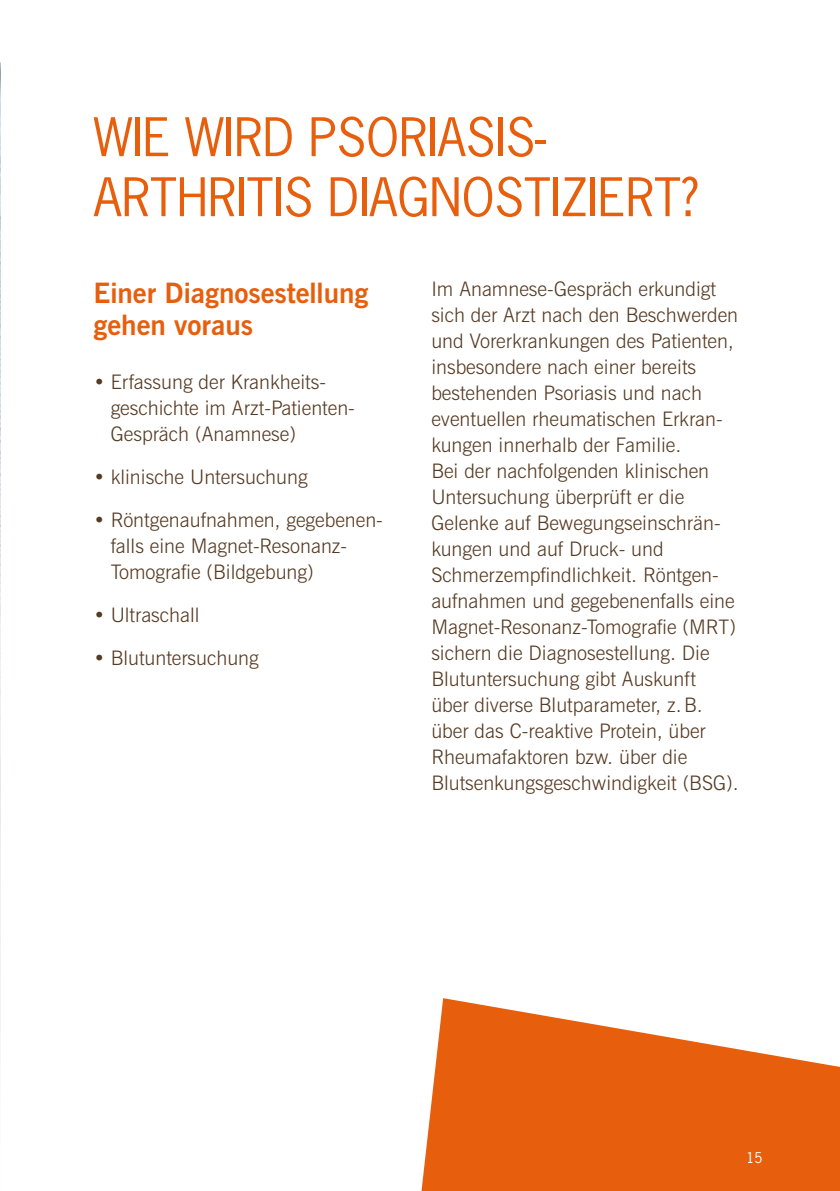
<style>
.page{position:relative;width:840px;height:1191px;background:#fff}
.page>*{position:absolute;margin:0;border:0;box-sizing:border-box;transform-origin:0 0}
.t1{font:50px/60px "News Gothic";color:#e75f0d}
.t2{font:700 28px/32px "News Gothic BT";letter-spacing:-.005em;color:#e75f0d}
.t3{font:300 20px/26px "News Gothic BT";color:#563a22}
.t4{font:14px "News Gothic";color:#fff}
</style>
<div class="page">
<svg style="left:421px;top:998px;width:418px;height:193px;fill:#e75f0d"></svg>
<img style="left:0;top:62px;width:1px;height:986px">
<p class="t1" style="left:94px;top:107px;width:606px">WIE WIRD PSORIASIS-<br>ARTHRITIS DIAGNOSTIZIERT?</p>
<p class="t2" style="left:94px;top:277px;width:276px">Einer Diagnosestellung gehen voraus</p>
<p class="t3" style="left:111px;top:369px;width:245px;text-indent:-17px">• Erfassung der Krankheits&shy;geschichte im Arzt-Patienten-<br>Gespräch (Anamnese)</p>
<p class="t3" style="left:94px;top:464px;width:215px">• klinische Untersuchung</p>
<p class="t3" style="left:111px;top:507px;width:273px;text-indent:-17px">• Röntgenaufnahmen, gegebenen&shy;falls eine Magnet-Resonanz-<br>Tomografie (Bildgebung)</p>
<p class="t3" style="left:94px;top:602px;width:107px">• Ultraschall</p>
<p class="t3" style="left:94px;top:645px;width:167px">• Blutuntersuchung</p>
<p class="t3" style="left:431px;top:275px;width:309px">Im Anamnese-Gespräch erkundigt sich der Arzt nach den Beschwerden und Vorerkrankungen des Patienten, insbesondere nach einer bereits bestehenden Psoriasis und nach eventuellen rheumatischen Erkran&shy;kungen innerhalb der Familie.<br>Bei der nachfolgenden klinischen Untersuchung überprüft er die Gelenke auf Bewegungseinschrän&shy;kungen und auf Druck- und Schmerzempfindlichkeit. Röntgen&shy;aufnahmen und gegebenenfalls eine Magnet-Resonanz-Tomografie (MRT) sichern die Diagnosestellung. Die Blutuntersuchung gibt Auskunft<br>über diverse Blutparameter, z.B. über das C-reaktive Protein, über Rheumafaktoren bzw. über die Blutsenkungsgeschwindigkeit (BSG).</p>
<p class="t4" style="left:746px;top:1148px;width:18px">15</p>
</div>
